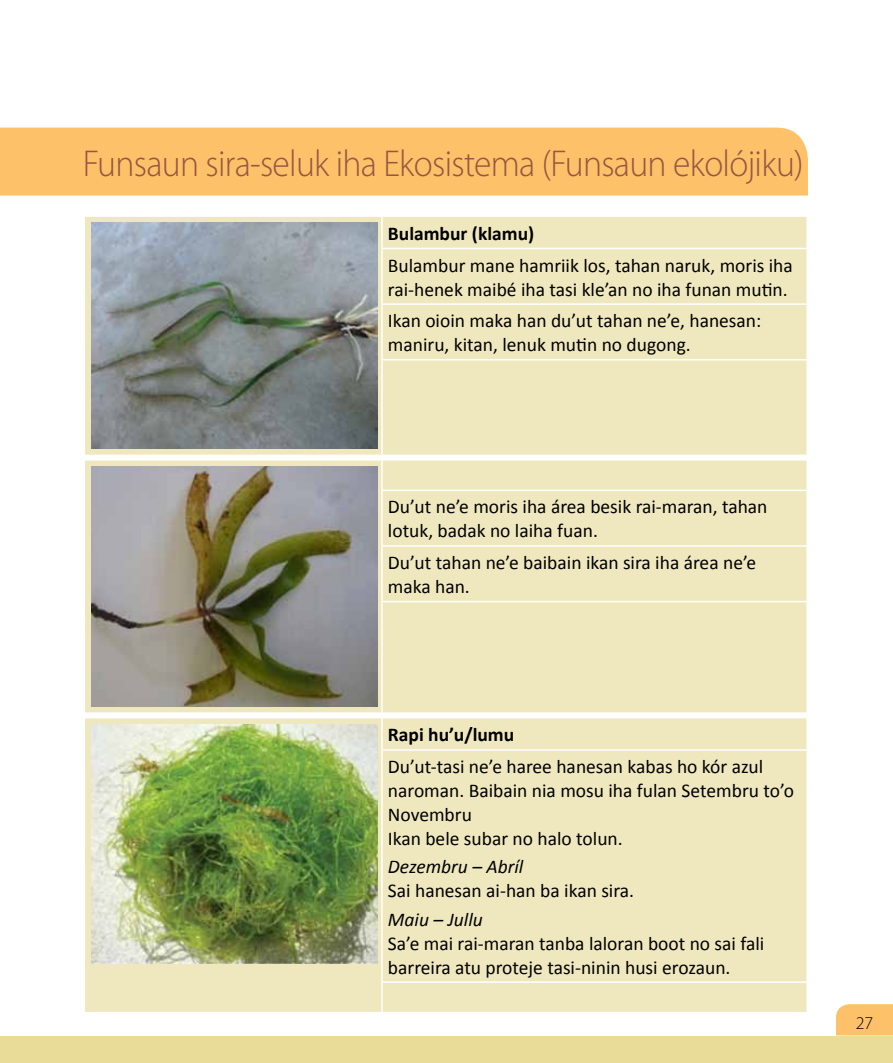
<style>
.page{position:relative;width:893px;height:1063px;background:#fff}
.page>*{position:absolute;margin:0;border:0;box-sizing:border-box;transform-origin:0 0}
.t1{font:300 37.5px "Myriad Pro";letter-spacing:-.02em;color:#965743;scale:.95 1}
.t2{font:19.5px/24px "Calibri";color:#000}
.t3{font:700 19.5px "Calibri";color:#000}
.t4{font:italic 19.5px "Calibri";color:#000}
.t5{font:300 18px "Myriad Pro";color:#000}
</style>
<div class="page">
<div style="left:0;top:1036px;width:893px;height:27px;background:#e8dc98"></div>
<div style="left:85px;top:217px;width:721px;height:238px;background:#efe8bf"></div>
<hr style="left:381px;top:217px;width:2px;height:31px;background:#fff">
<hr style="left:381px;top:249px;width:2px;height:54px;background:#fff">
<hr style="left:381px;top:305px;width:2px;height:54px;background:#fff">
<hr style="left:381px;top:360px;width:2px;height:95px;background:#fff">
<hr style="left:381px;top:248px;width:425px;height:1px;background:#fff">
<hr style="left:381px;top:303px;width:425px;height:2px;background:#fff">
<hr style="left:381px;top:359px;width:425px;height:1px;background:#fff">
<img style="left:91px;top:223px;width:286px;height:226px">
<div style="left:85px;top:461px;width:721px;height:251px;background:#efe8bf"></div>
<hr style="left:381px;top:461px;width:2px;height:29px;background:#fff">
<hr style="left:381px;top:491px;width:2px;height:54px;background:#fff">
<hr style="left:381px;top:547px;width:2px;height:54px;background:#fff">
<hr style="left:381px;top:602px;width:2px;height:110px;background:#fff">
<hr style="left:381px;top:490px;width:425px;height:1px;background:#fff">
<hr style="left:381px;top:545px;width:425px;height:2px;background:#fff">
<hr style="left:381px;top:601px;width:425px;height:1px;background:#fff">
<img style="left:91px;top:467px;width:286px;height:239px">
<div style="left:85px;top:718px;width:721px;height:294px;background:#efe8bf"></div>
<hr style="left:381px;top:718px;width:2px;height:31px;background:#fff">
<hr style="left:381px;top:751px;width:2px;height:230px;background:#fff">
<hr style="left:381px;top:983px;width:2px;height:29px;background:#fff">
<hr style="left:381px;top:749px;width:425px;height:2px;background:#fff">
<hr style="left:381px;top:981px;width:425px;height:2px;background:#fff">
<img style="left:91px;top:724px;width:286px;height:240px">
<div style="left:0;top:128px;width:808px;height:68px;background:#fdc269"></div>
<div style="left:836px;top:1004px;width:57px;height:31px;background:#fdc269"></div>
<h1 class="t1" style="left:83px;top:141px;width:760px">Funsaun sira-seluk iha Ekosistema (Funsaun ekolójiku)</h1>
<p class="t3" style="left:388px;top:221px;width:148px">Bulambur (klamu)</p>
<p class="t2" style="left:388px;top:252px;width:406px">Bulambur mane hamriik los, tahan naruk, moris iha rai-henek maibé iha tasi kle’an no iha funan mutin.</p>
<p class="t2" style="left:388px;top:308px;width:375px">Ikan oioin maka han du’ut tahan ne’e, hanesan: maniru, kitan, lenuk mutin no dugong.</p>
<p class="t2" style="left:388px;top:494px;width:381px">Du’ut ne’e moris iha área besik rai-maran, tahan lotuk, badak no laiha fuan.</p>
<p class="t2" style="left:388px;top:550px;width:370px">Du’ut tahan ne’e baibain ikan sira iha área ne’e maka han.</p>
<p class="t3" style="left:388px;top:723px;width:128px">Rapi hu’u/lumu</p>
<p class="t2" style="left:388px;top:754px;width:407px">Du’ut-tasi ne’e haree hanesan kabas ho kór azul naroman. Baibain nia mosu iha fulan Setembru to’o Novembru<br>Ikan bele subar no halo tolun.</p>
<p class="t4" style="left:388px;top:855px;width:137px">Dezembru – Abríl</p>
<p class="t2" style="left:388px;top:878px;width:248px">Sai hanesan ai-han ba ikan sira.</p>
<p class="t4" style="left:388px;top:907px;width:96px">Maiu – Jullu</p>
<p class="t2" style="left:388px;top:930px;width:378px">Sa’e mai rai-maran tanba laloran boot no sai fali barreira atu proteje tasi-ninin husi erozaun.</p>
<p class="t5" style="left:856px;top:1012px;width:19px">27</p>
</div>
